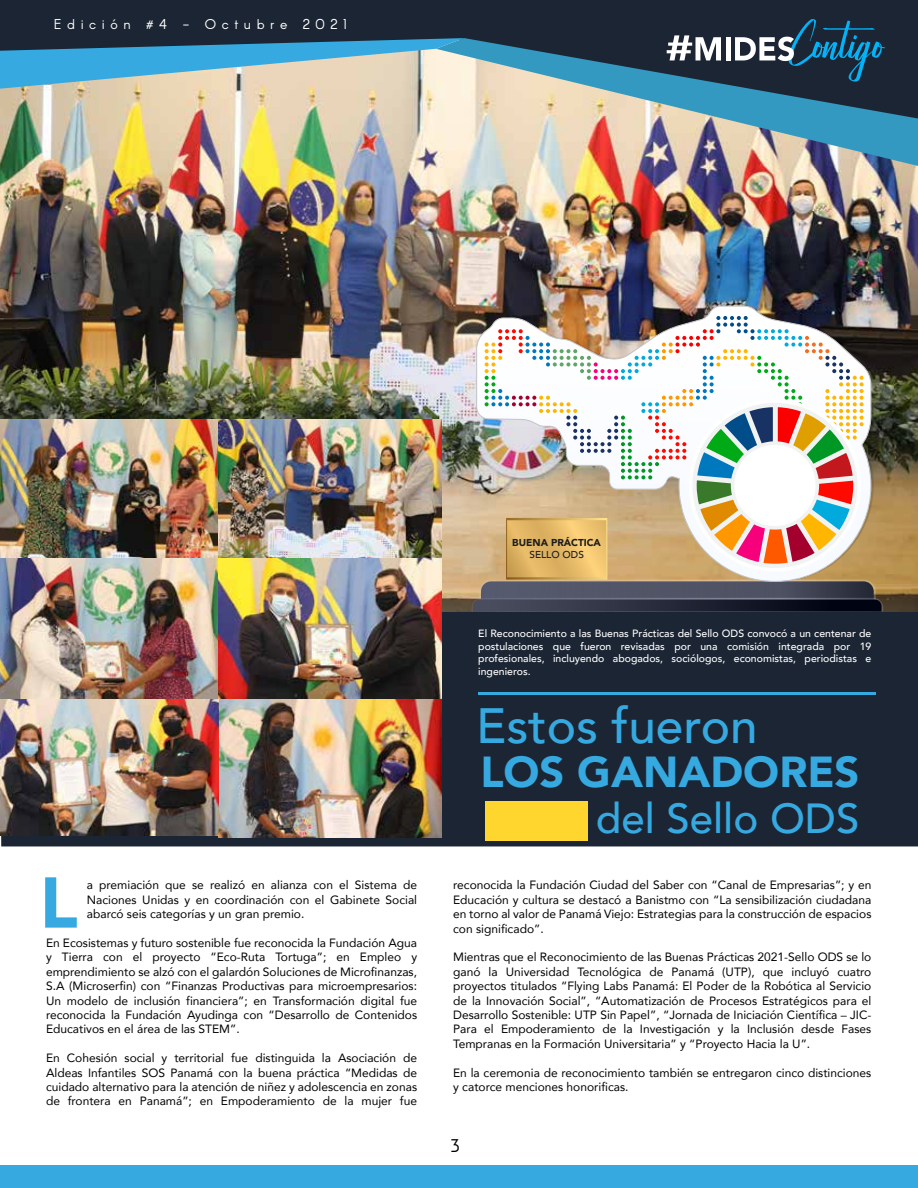
<style>
.page{position:relative;width:918px;height:1188px;background:#fff}
.page>*{position:absolute;margin:0;border:0;box-sizing:border-box;transform-origin:0 0}
.t1{font:900 71.1px "Avenir";color:#36a9e1}
.t2{font:500 49.5px "Avenir";color:#36a9e1}
.t3{font:900 43.35px "Avenir";color:#36a9e1}
.t4{font:500 42px "Avenir";color:#36a9e1}
.t5{font:18px "Arcon";color:#000}
.t6{font:13.95px "Arcon";letter-spacing:.4em;color:#fff}
.t7{font:12px/14.4px "Avenir";color:#000;text-align:justify}
.t8{font:500 10.5px/12.6px "Avenir";color:#fff;text-align:justify}
.t9{font:900 10.05px "Avenir";color:#1d1d1b}
.t10{font:500 10.05px "Avenir";color:#1d1d1b}
</style>
<div class="page">
<div style="left:1px;top:612px;width:917px;height:234px;background:#1b2533"></div>
<img style="left:0;top:123px;width:918px;height:489px">
<div style="left:0;top:1165px;width:918px;height:23px;background:#36a9e1"></div>
<svg style="left:0;top:0;width:918px;height:123px;background:#585a5a"></svg>
<svg style="left:436px;top:38px;width:482px;height:128px;background:#869a9f"></svg>
<svg style="left:0;top:38px;width:464px;height:51px;background:#7dabbb"></svg>
<div style="left:726px;top:37px;width:5px;height:23px;background:#fff"></div>
<svg style="left:735px;top:19px;width:150px;height:63px;background:#2b475a"></svg>
<svg style="left:667px;top:35px;width:54px;height:25px"></svg>
<img style="left:0;top:420px;width:218px;height:139px">
<img style="left:218px;top:420px;width:223px;height:418px">
<img style="left:0;top:698px;width:218px;height:138px">
<img style="left:0;top:559px;width:221px;height:139px">
<img style="left:477px;top:306px;width:394px;height:10px">
<img style="left:471px;top:316px;width:412px;height:296px">
<div style="left:485px;top:801px;width:102px;height:40px;background:#ffd62e"></div>
<hr style="left:479px;top:692px;width:397px;height:2px;background:#36a9e1">
<p class="t6" style="left:54px;top:15px;width:295px">Edición #4 - Octubre 2021</p>
<p class="t9" style="left:512px;top:534px;width:90px">BUENA PRÁCTICA</p>
<p class="t10" style="left:529px;top:546px;width:56px">SELLO ODS</p>
<p class="t8" style="left:478px;top:627px;width:395px">El Reconocimiento a las Buenas Prácticas del Sello ODS convocó a un centenar de postulaciones que fueron revisadas por una comisión integrada por 19 profesionales, incluyendo abogados, sociólogos, economistas, periodistas e ingenieros.</p>
<h2 class="t2" style="left:476px;top:683px;width:283px">Estos fueron</h2>
<h3 class="t3" style="left:480px;top:734px;width:381px">LOS GANADORES</h3>
<h3 class="t4" style="left:596px;top:782px;width:265px">del Sello ODS</h3>
<h1 class="t1" style="left:40px;top:842px;width:40px">L</h1>
<p class="t7" style="left:453px;top:878px;width:420px">reconocida la Fundación Ciudad del Saber con “Canal de Empresarias”; y en Educación y cultura se destacó a Banistmo con “La sensibilización ciudadana en torno al valor de Panamá Viejo: Estrategias para la construcción de espacios con significado”.</p>
<p class="t7" style="left:453px;top:950px;width:420px">Mientras que el Reconocimiento de las Buenas Prácticas 2021-Sello ODS se lo ganó la Universidad Tecnológica de Panamá (UTP), que incluyó cuatro proyectos titulados “Flying Labs Panamá: El Poder de la Robótica al Servicio de la Innovación Social”, “Automatización de Procesos Estratégicos para el Desarrollo Sostenible: UTP Sin Papel”, “Jornada de Iniciación Científica – JIC-Para el Empoderamiento de la Investigación y la Inclusión desde Fases Tempranas en la Formación Universitaria” y “Proyecto Hacia la U”.</p>
<p class="t7" style="left:453px;top:1065px;width:420px">En la ceremonia de reconocimiento también se entregaron cinco distinciones y catorce menciones honorificas.</p>
<p class="t7" style="left:87px;top:878px;width:332px">a premiación que se realizó en alianza con el Sistema de Naciones Unidas y en coordinación con el Gabinete Social abarcó seis categorías y un gran premio.</p>
<p class="t7" style="left:46px;top:935px;width:373px">En Ecosistemas y futuro sostenible fue reconocida la Fundación Agua y Tierra con el proyecto “Eco-Ruta Tortuga”; en Empleo y emprendimiento se alzó con el galardón Soluciones de Microfinanzas, S.A (Microserfin) con “Finanzas Productivas para microempresarios:<br>Un modelo de inclusión financiera”; en Transformación digital fue reconocida la Fundación Ayudinga con “Desarrollo de Contenidos Educativos en el área de las STEM”.</p>
<p class="t7" style="left:46px;top:1050px;width:373px">En Cohesión social y territorial fue distinguida la Asociación de Aldeas Infantiles SOS Panamá con la buena práctica “Medidas de cuidado alternativo para la atención de niñez y adolescencia en zonas de frontera en Panamá”; en Empoderamiento de la mujer fue</p>
<h3 class="t5" style="left:451px;top:1134px;width:10px">3</h3>
</div>
